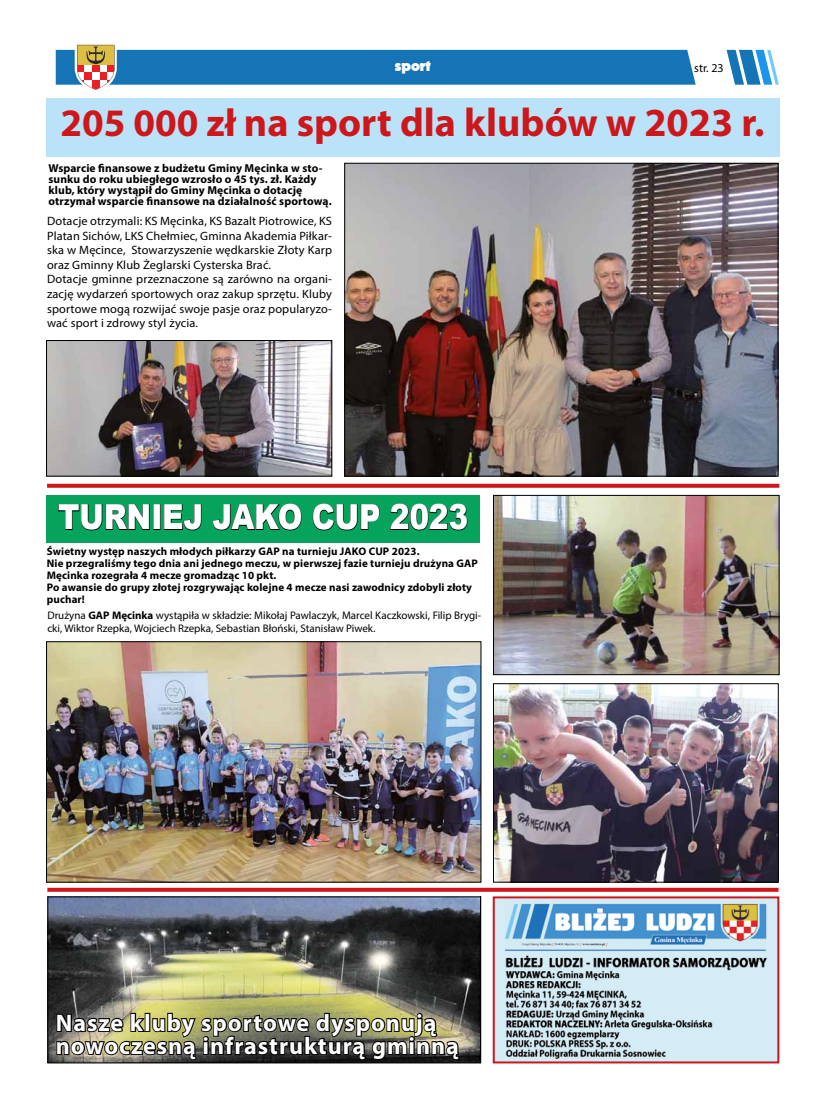
<style>
.page{position:relative;width:820px;height:1106px;background:#fff}
.page>*{position:absolute;margin:0;border:0;box-sizing:border-box;transform-origin:0 0}
.t1{font:700 40px "Myriad Pro";color:#cd171a}
.t2{font:900 34.5px "Arial";letter-spacing:-.01em;color:#fff;scale:.86 1}
.t3{font:700 24px/23px "Myriad Pro";letter-spacing:.04em;color:#fff}
.t4{font:15px "November";color:#fff}
.t5{font:12.1px/14.5px "Myriad Pro";letter-spacing:.01em;color:#000}
.t6{font:12px "Myriad Pro";color:#000}
.t7{font:700 11.5px/11px "Myriad Pro";letter-spacing:.01em;color:#000}
.t8{font:700 11px/12px "Myriad Pro";letter-spacing:.01em;color:#000}
.t9{font:11px/13.2px "Myriad Pro";color:#000}
.s1{font-size:39px}
.s2{font-weight:700}
</style>
<div class="page">
<img style="left:495px;top:899px;width:281px;height:161px">
<div style="left:492px;top:896px;width:287px;height:167px;border:2px solid #cd171a"></div>
<svg style="left:56px;top:44px;width:722px;height:46px"></svg>
<div style="left:107px;top:65px;width:7px;height:7px;background:#ec1d25"></div>
<div style="left:100px;top:65px;width:7px;height:7px;background:#fff"></div>
<div style="left:92px;top:65px;width:8px;height:7px;background:#ec1d25"></div>
<div style="left:84px;top:65px;width:8px;height:7px;background:#fff"></div>
<div style="left:77px;top:65px;width:7px;height:7px;background:#ec1d25"></div>
<svg style="left:107px;top:72px;width:7px;height:8px"></svg>
<div style="left:100px;top:72px;width:7px;height:8px;background:#ec1d25"></div>
<div style="left:92px;top:72px;width:8px;height:8px;background:#fff"></div>
<div style="left:84px;top:72px;width:8px;height:8px;background:#ec1d25"></div>
<svg style="left:77px;top:72px;width:7px;height:8px"></svg>
<svg style="left:107px;top:80px;width:7px;height:8px"></svg>
<svg style="left:100px;top:80px;width:7px;height:8px"></svg>
<div style="left:92px;top:80px;width:8px;height:9px;background:#ec1d25"></div>
<svg style="left:84px;top:80px;width:8px;height:8px"></svg>
<svg style="left:77px;top:80px;width:7px;height:8px"></svg>
<div style="left:46px;top:495px;width:434px;height:47px;background:#05a35c"></div>
<svg style="left:58px;top:504px;width:92px;height:26px"></svg>
<div style="left:153px;top:505px;width:7px;height:24px;border:1px solid #000"></div>
<svg style="left:164px;top:504px;width:37px;height:26px"></svg>
<svg style="left:212px;top:504px;width:89px;height:26px"></svg>
<svg style="left:312px;top:504px;width:67px;height:26px"></svg>
<svg style="left:390px;top:504px;width:77px;height:26px"></svg>
<img style="left:48px;top:643px;width:431px;height:237px">
<div style="left:46px;top:641px;width:435px;height:241px;border:1px solid #000"></div>
<img style="left:48px;top:342px;width:282px;height:132px">
<div style="left:46px;top:340px;width:286px;height:136px;border:1px solid #000"></div>
<div style="left:46px;top:98px;width:733px;height:59px;background:#bae3fa"></div>
<svg style="left:47px;top:887px;width:731px;height:4px;background:#d74547"></svg>
<img style="left:495px;top:497px;width:282px;height:176px">
<div style="left:493px;top:495px;width:286px;height:180px;border:1px solid #000"></div>
<img style="left:495px;top:685px;width:281px;height:195px">
<div style="left:493px;top:683px;width:285px;height:199px;border:1px solid #000"></div>
<svg style="left:47px;top:484px;width:732px;height:4px;background:#cf2427"></svg>
<img style="left:346px;top:165px;width:430px;height:309px">
<div style="left:344px;top:163px;width:434px;height:313px;border:1px solid #000"></div>
<img style="left:49px;top:898px;width:430px;height:163px">
<div style="left:47px;top:896px;width:434px;height:167px;border:1px solid #000"></div>
<img style="left:55px;top:983px;width:406px;height:81px">
<p class="t4" style="left:395px;top:56px;width:37px">sport</p>
<p class="t6" style="left:694px;top:61px;width:31px">str. 23</p>
<h1 class="t1" style="left:61px;top:97px;width:705px"><span class="s1">205 000 zł</span> na sport dla klubów w 2023 r.</h1>
<p class="t7" style="left:48px;top:162px;width:285px">Wsparcie finansowe z budżetu Gminy Męcinka w sto&shy;sunku do roku ubiegłego wzrosło o 45 tys. zł. Każdy klub, który wystąpił do Gminy Męcinka o dotację otrzymał wsparcie finansowe na działalność sportową.</p>
<p class="t5" style="left:47px;top:214px;width:286px">Dotacje otrzymali: KS Męcinka, KS Bazalt Piotrowice, KS Platan Sichów, LKS Chełmiec, Gminna Akademia Piłkar&shy;ska w Męcince, Stowarzyszenie wędkarskie Złoty Karp oraz Gminny Klub Żeglarski Cysterska Brać.<br>Dotacje gminne przeznaczone są zarówno na organi&shy;zację wydarzeń sportowych oraz zakup sprzętu. Kluby sportowe mogą rozwijać swoje pasje oraz popularyzo&shy;wać sport i zdrowy styl życia.</p>
<h2 class="t2" style="left:58px;top:492px;width:478px">TURNIEJ JAKO CUP 2023</h2>
<p class="t8" style="left:47px;top:545px;width:432px">Świetny występ naszych młodych piłkarzy GAP na turnieju JAKO CUP 2023.<br>Nie przegraliśmy tego dnia ani jednego meczu, w pierwszej fazie turnieju drużyna GAP Męcinka rozegrała 4 mecze gromadząc 10 pkt.<br>Po awansie do grupy złotej rozgrywając kolejne 4 mecze nasi zawodnicy zdobyli złoty puchar!</p>
<p class="t9" style="left:47px;top:608px;width:435px">Drużyna <span class="s2">GAP Męcinka</span> wystąpiła w składzie: Mikołaj Pawlaczyk, Marcel Kaczkowski, Filip Brygi&shy;cki, Wiktor Rzepka, Wojciech Rzepka, Sebastian Błoński, Stanisław Piwek.</p>
<h3 class="t3" style="left:56px;top:1010px;width:404px">Nasze kluby sportowe dysponują nowoczesną infrastrukturą gminną</h3>
</div>
